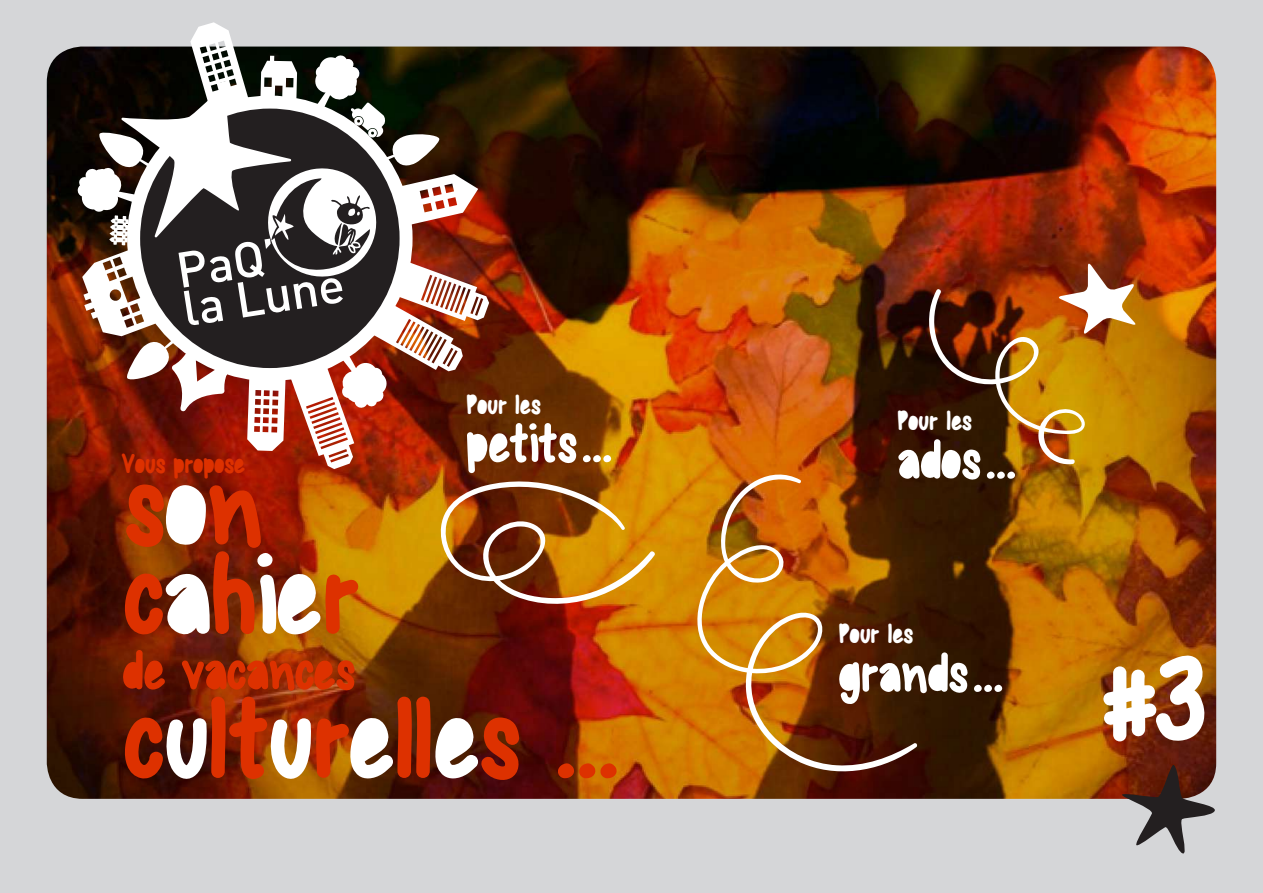
<style>
.page{position:relative;width:1263px;height:893px;background:#fff}
.page>*{position:absolute;margin:0;border:0;box-sizing:border-box;transform-origin:0 0}
.t1{font:120px "Sweetbubble";color:#fff}
.t2{font:112.5px/88.9px "Sweetbubble";color:#dd3100}
.t3{font:54px "Sweetbubble";color:#fff}
.t4{font:54px "Sweetbubble";color:#dd3100}
.t5{font:27px "Sweetbubble";color:#fff}
.t6{font:27px "Sweetbubble";color:#dd3100}
.s1{color:#fff}
</style>
<div class="page">
<img style="left:0;top:0;width:1263px;height:893px">
<svg style="left:1119px;top:762px;width:98px;height:94px;background:#826b66"></svg>
<svg style="left:77px;top:22px;width:412px;height:447px"></svg>
<p class="t5" style="left:465px;top:387px;width:77px">Pour les</p>
<p class="t3" style="left:465px;top:410px;width:147px">petits...</p>
<p class="t6" style="left:120px;top:446px;width:125px">Vous propose</p>
<h2 class="t2" style="left:120px;top:460px;width:237px">s<span class="s1">o</span>n c<span class="s1">a</span>h<span class="s1">ie</span>r</h2>
<p class="t4" style="left:120px;top:637px;width:234px">de vacances</p>
<h2 class="t2" style="left:120px;top:693px;width:495px">c<span class="s1">u</span>lt<span class="s1">u</span>r<span class="s1">e</span>ll<span class="s1">e</span>s ...</h2>
<p class="t5" style="left:896px;top:404px;width:77px">Pour les</p>
<p class="t3" style="left:896px;top:426px;width:120px">ados...</p>
<p class="t5" style="left:837px;top:617px;width:77px">Pour les</p>
<p class="t3" style="left:837px;top:639px;width:165px">grands...</p>
<h1 class="t1" style="left:1096px;top:625px;width:107px">#3</h1>
</div>
